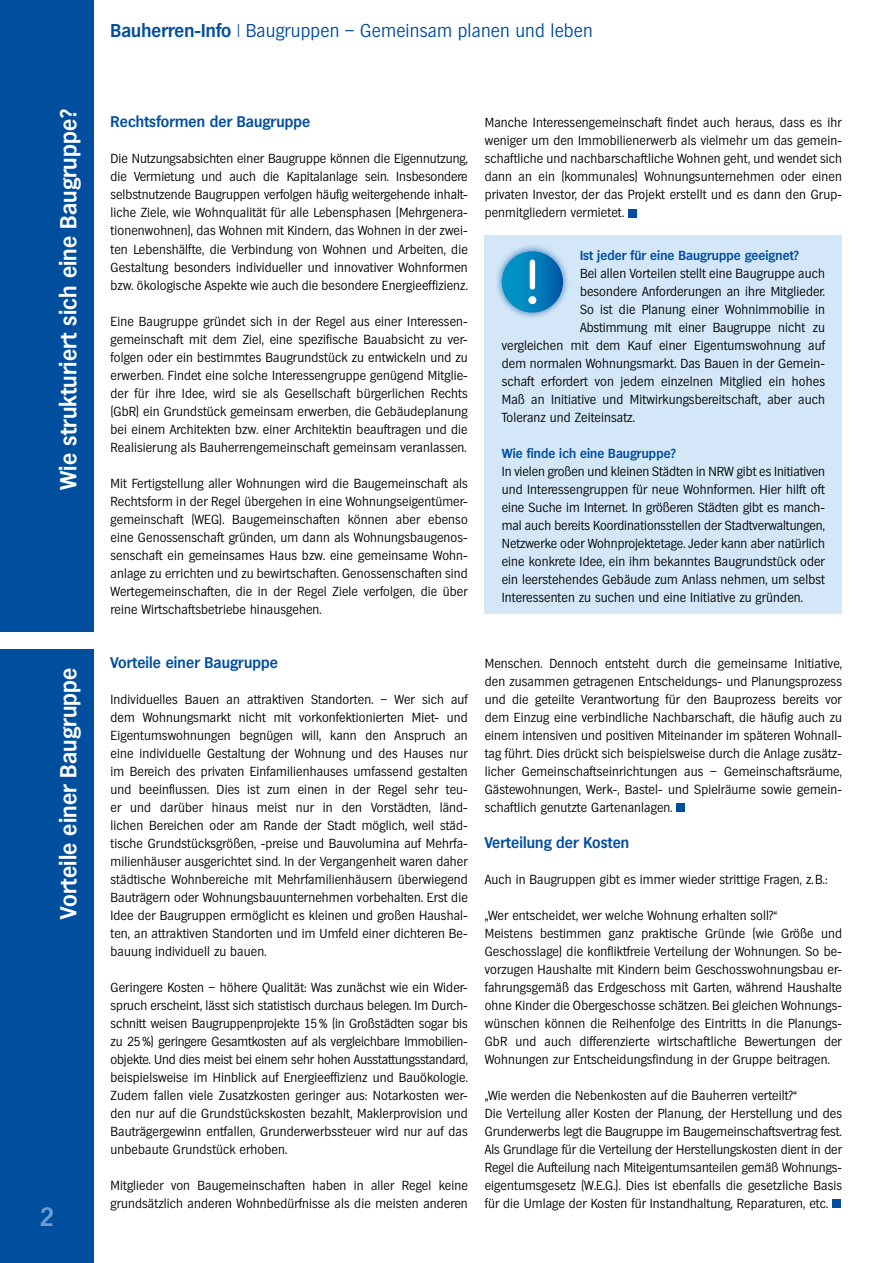
<style>
.page{position:relative;width:893px;height:1263px;background:#fff}
.page>*{position:absolute;margin:0;border:0;box-sizing:border-box;transform-origin:0 0}
.t1{font:600 25.5px "Hamburg TS";color:#6f9ed4}
.t2{font:600 22.5px "Hamburg TS";letter-spacing:.01em;color:#fff}
.t3{font:300 18px "Hamburg TS";letter-spacing:.01em;color:#004e9e}
.t4{font:600 15px "Hamburg TS";letter-spacing:.01em;color:#004e9e}
.t5{font:300 12.75px/18px "Hamburg TS";letter-spacing:.01em;color:#000;text-align:justify}
.t6{font:600 12.75px "Hamburg TS";letter-spacing:.01em;color:#004e9e}
.s1{font-weight:600}
</style>
<div class="page">
<div style="left:0;top:0;width:94px;height:631px;background:#004e9e"></div>
<div style="left:0;top:649px;width:94px;height:614px;background:#004e9e"></div>
<div style="left:676px;top:803px;width:9px;height:8px;background:#004e9e"></div>
<div style="left:832px;top:1199px;width:9px;height:8px;background:#004e9e"></div>
<div style="left:628px;top:209px;width:9px;height:8px;background:#004e9e"></div>
<div style="left:485px;top:235px;width:357px;height:378px;background:#d3e7f8"></div>
<div style="left:494px;top:244px;width:77px;height:76px;background:#004e9e;opacity:.75"></div>
<svg style="left:502px;top:251px;width:61px;height:62px"></svg>
<div style="left:530px;top:262px;width:5px;height:25px;background:#fff"></div>
<h2 class="t2" style="left:55px;top:490px;width:382px;rotate:-90deg">Wie strukturiert sich eine Baugruppe?</h2>
<h2 class="t2" style="left:55px;top:918px;width:252px;rotate:-90deg">Vorteile einer Baugruppe</h2>
<h1 class="t1" style="left:40px;top:1202px;width:16px">2</h1>
<h3 class="t3" style="left:111px;top:20px;width:484px"><span class="s1">Bauherren-Info</span> | Baugruppen – Gemeinsam planen und leben</h3>
<p class="t4" style="left:111px;top:113px;width:201px">Rechtsformen der Baugruppe</p>
<p class="t5" style="left:111px;top:150px;width:359px">Die Nutzungsabsichten einer Baugruppe können die Eigennutzung, die Vermietung und auch die Kapitalanlage sein. Insbesondere selbstnutzende Baugruppen verfolgen häufig weitergehende inhalt&shy;liche Ziele, wie Wohnqualität für alle Lebensphasen (Mehrgenera&shy;tionenwohnen), das Wohnen mit Kindern, das Wohnen in der zwei&shy;ten Lebenshälfte, die Verbindung von Wohnen und Arbeiten, die Gestaltung besonders individueller und innovativer Wohnformen bzw. ökologische Aspekte wie auch die besondere Energieeffizienz.</p>
<p class="t5" style="left:111px;top:312px;width:359px">Eine Baugruppe gründet sich in der Regel aus einer Interessen&shy;gemeinschaft mit dem Ziel, eine spezifische Bauabsicht zu ver&shy;folgen oder ein bestimmtes Baugrundstück zu entwickeln und zu erwerben. Findet eine solche Interessengruppe genügend Mitglie&shy;der für ihre Idee, wird sie als Gesellschaft bürgerlichen Rechts (GbR) ein Grundstück gemeinsam erwerben, die Gebäudeplanung bei einem Architekten bzw. einer Architektin beauftragen und die Realisierung als Bauherrengemeinschaft gemeinsam veranlassen.</p>
<p class="t5" style="left:111px;top:474px;width:359px">Mit Fertigstellung aller Wohnungen wird die Baugemeinschaft als Rechtsform in der Regel übergehen in eine Wohnungseigentümer&shy;gemeinschaft (WEG). Baugemeinschaften können aber ebenso eine Genossenschaft gründen, um dann als Wohnungsbaugenos&shy;senschaft ein gemeinsames Haus bzw. eine gemeinsame Wohn&shy;anlage zu errichten und zu bewirtschaften. Genossenschaften sind Wertegemeinschaften, die in der Regel Ziele verfolgen, die über reine Wirtschaftsbetriebe hinausgehen.</p>
<p class="t4" style="left:111px;top:653px;width:169px">Vorteile einer Baugruppe</p>
<p class="t5" style="left:111px;top:690px;width:359px">Individuelles Bauen an attraktiven Standorten. – Wer sich auf dem Wohnungsmarkt nicht mit vorkonfektionierten Miet- und Eigentumswohnungen begnügen will, kann den Anspruch an eine individuelle Gestaltung der Wohnung und des Hauses nur im Bereich des privaten Einfamilienhauses umfassend gestalten und beeinflussen. Dies ist zum einen in der Regel sehr teu&shy;er und darüber hinaus meist nur in den Vorstädten, länd&shy;lichen Bereichen oder am Rande der Stadt möglich, weil städ&shy;tische Grundstücksgrößen, -preise und Bauvolumina auf Mehrfa&shy;milienhäuser ausgerichtet sind. In der Vergangenheit waren daher städtische Wohnbereiche mit Mehrfamilienhäusern überwiegend Bauträgern oder Wohnungsbauunternehmen vorbehalten. Erst die Idee der Baugruppen ermöglicht es kleinen und großen Haushal&shy;ten, an attraktiven Standorten und im Umfeld einer dichteren Be&shy;bauung individuell zu bauen.</p>
<p class="t5" style="left:111px;top:978px;width:359px">Geringere Kosten – höhere Qualität: Was zunächst wie ein Wider&shy;spruch erscheint, lässt sich statistisch durchaus belegen. Im Durch&shy;schnitt weisen Baugruppenprojekte 15% (in Großstädten sogar bis zu 25%) geringere Gesamtkosten auf als vergleichbare Immobilien&shy;objekte. Und dies meist bei einem sehr hohen Ausstattungsstandard, beispielsweise im Hinblick auf Energieeffizienz und Bauökologie.<br>Zudem fallen viele Zusatzkosten geringer aus: Notarkosten wer&shy;den nur auf die Grundstückskosten bezahlt, Maklerprovision und Bauträgergewinn entfallen, Grunderwerbssteuer wird nur auf das unbebaute Grundstück erhoben.</p>
<p class="t5" style="left:111px;top:1176px;width:359px">Mitglieder von Baugemeinschaften haben in aller Regel keine grundsätzlich anderen Wohnbedürfnisse als die meisten anderen</p>
<p class="t5" style="left:485px;top:114px;width:359px">Manche Interessengemeinschaft findet auch heraus, dass es ihr weniger um den Immobilienerwerb als vielmehr um das gemein&shy;schaftliche und nachbarschaftliche Wohnen geht, und wendet sich dann an ein (kommunales) Wohnungsunternehmen oder einen privaten Investor, der das Projekt erstellt und es dann den Grup&shy;penmitgliedern vermietet.</p>
<p class="t6" style="left:580px;top:248px;width:220px">Ist jeder für eine Baugruppe geeignet?</p>
<p class="t5" style="left:580px;top:264px;width:246px">Bei allen Vorteilen stellt eine Baugruppe auch</p>
<p class="t5" style="left:580px;top:282px;width:246px">besondere Anforderungen an ihre Mitglieder.</p>
<p class="t5" style="left:580px;top:300px;width:246px">So ist die Planung einer Wohnimmobilie in</p>
<p class="t5" style="left:580px;top:318px;width:246px">Abstimmung mit einer Baugruppe nicht zu</p>
<p class="t5" style="left:502px;top:336px;width:325px">vergleichen mit dem Kauf einer Eigentumswohnung auf</p>
<p class="t5" style="left:502px;top:354px;width:325px">dem normalen Wohnungsmarkt. Das Bauen in der Gemein-</p>
<p class="t5" style="left:502px;top:372px;width:325px">schaft erfordert von jedem einzelnen Mitglied ein hohes</p>
<p class="t5" style="left:502px;top:390px;width:325px">Maß an Initiative und Mitwirkungsbereitschaft, aber auch</p>
<p class="t5" style="left:502px;top:408px;width:134px">Toleranz und Zeiteinsatz.</p>
<p class="t6" style="left:502px;top:446px;width:176px">Wie finde ich eine Baugruppe?</p>
<p class="t5" style="left:502px;top:462px;width:325px">In vielen großen und kleinen Städten in NRW gibt es Initiativen und Interessengruppen für neue Wohnformen. Hier hilft oft eine Suche im Internet. In größeren Städten gibt es manch&shy;mal auch bereits Koordinationsstellen der Stadtverwaltungen, Netzwerke oder Wohnprojektetage. Jeder kann aber natürlich eine konkrete Idee, ein ihm bekanntes Baugrundstück oder ein leerstehendes Gebäude zum Anlass nehmen, um selbst Interessenten zu suchen und eine Initiative zu gründen.</p>
<p class="t5" style="left:485px;top:654px;width:359px">Menschen. Dennoch entsteht durch die gemeinsame Initiative, den zusammen getragenen Entscheidungs- und Planungsprozess und die geteilte Verantwortung für den Bauprozess bereits vor dem Einzug eine verbindliche Nachbarschaft, die häufig auch zu einem intensiven und positiven Miteinander im späteren Wohnall&shy;tag führt. Dies drückt sich beispielsweise durch die Anlage zusätz&shy;licher Gemeinschaftseinrichtungen aus – Gemeinschaftsräume, Gästewohnungen, Werk-, Bastel- und Spielräume sowie gemein&shy;schaftlich genutzte Gartenanlagen.</p>
<p class="t4" style="left:485px;top:833px;width:146px">Verteilung der Kosten</p>
<p class="t5" style="left:485px;top:870px;width:344px">Auch in Baugruppen gibt es immer wieder strittige Fragen, z.B.:</p>
<p class="t5" style="left:485px;top:906px;width:359px;text-align:left">„Wer entscheidet, wer welche Wohnung erhalten soll?“<br>Meistens bestimmen ganz praktische Gründe (wie Größe und Geschosslage) die konfliktfreie Verteilung der Wohnungen. So be&shy;vorzugen Haushalte mit Kindern beim Geschosswohnungsbau er&shy;fahrungsgemäß das Erdgeschoss mit Garten, während Haushalte ohne Kinder die Obergeschosse schätzen. Bei gleichen Wohnungs&shy;wünschen können die Reihenfolge des Eintritts in die Planungs-GbR und auch differenzierte wirtschaftliche Bewertungen der Wohnungen zur Entscheidungsfindung in der Gruppe beitragen.</p>
<p class="t5" style="left:485px;top:1086px;width:359px;text-align:left">„Wie werden die Nebenkosten auf die Bauherren verteilt?“<br>Die Verteilung aller Kosten der Planung, der Herstellung und des Grunderwerbs legt die Baugruppe im Baugemeinschaftsvertrag fest.<br>Als Grundlage für die Verteilung der Herstellungskosten dient in der Regel die Aufteilung nach Miteigentumsanteilen gemäß Wohnungs&shy;eigentumsgesetz (W.E.G.). Dies ist ebenfalls die gesetzliche Basis für die Umlage der Kosten für Instandhaltung, Reparaturen, etc.</p>
</div>
